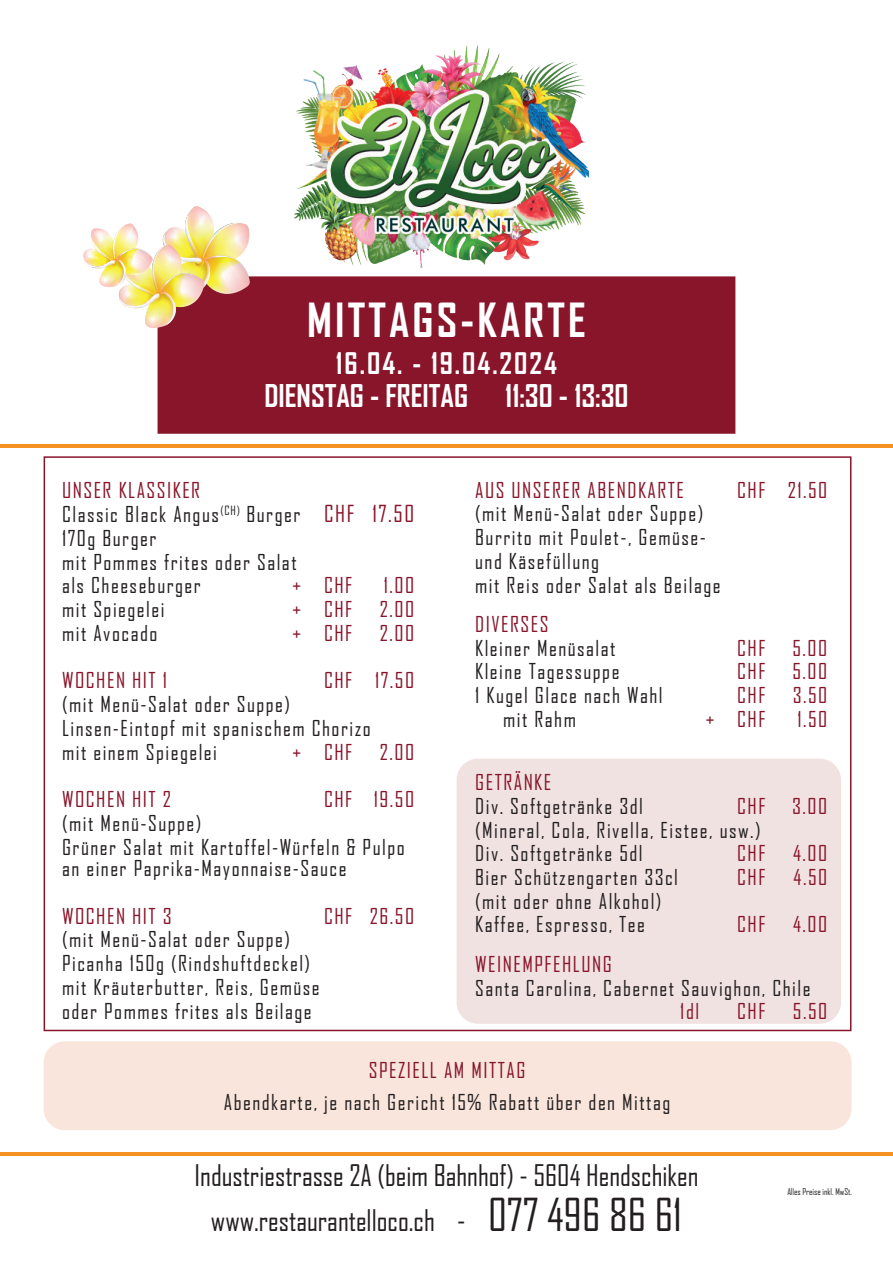
<style>
.page{position:relative;width:893px;height:1263px;background:#fff}
.page>*{position:absolute;margin:0;border:0;box-sizing:border-box;transform-origin:0 0}
.t1{font:700 45px "Agency FB";letter-spacing:.07em;color:#fff}
.t2{font:700 30px "Agency FB";color:#fff}
.t3{font:28.5px/44.5px "Agency FB";color:#231f20;text-align:center}
.t4{font:700 28.5px "Agency FB";letter-spacing:.07em;color:#fff}
.t5{font:21px/23.7px "Agency FB";letter-spacing:.07em;color:#231f20}
.t6{font:21px "Agency FB";letter-spacing:.07em;color:#88152a}
.t7{font:9px "Agency FB";color:#231f20}
.s1{color:#88152a}
.s2{font-size:22.5px;color:#88152a}
.s3{font-size:43.5px}
</style>
<div class="page">
<div style="left:44px;top:1041px;width:807px;height:89px;background:#f9e5dc;border-radius:21px"></div>
<div style="left:457px;top:759px;width:384px;height:265px;background:#f1e2e2;border-radius:21px"></div>
<hr style="left:0;top:1152px;width:893px;height:3px;background:#f49122">
<img style="left:294px;top:46px;width:294px;height:221px">
<hr style="left:0;top:445px;width:893px;height:3px;background:#f49122">
<div style="left:158px;top:277px;width:577px;height:156px;background:#88152a"></div>
<div style="left:158px;top:276px;width:577px;height:158px;border:2px solid #88152a"></div>
<img style="left:166px;top:227px;width:19px;height:5px">
<img style="left:189px;top:206px;width:24px;height:26px">
<img style="left:240px;top:223px;width:9px;height:32px">
<img style="left:185px;top:213px;width:14px;height:19px">
<img style="left:200px;top:223px;width:40px;height:32px">
<img style="left:210px;top:276px;width:40px;height:18px">
<img style="left:202px;top:255px;width:47px;height:25px">
<img style="left:183px;top:258px;width:27px;height:30px">
<img style="left:162px;top:232px;width:40px;height:32px">
<img style="left:119px;top:287px;width:4px;height:6px">
<img style="left:162px;top:245px;width:20px;height:28px">
<img style="left:123px;top:287px;width:29px;height:6px">
<img style="left:152px;top:248px;width:10px;height:43px">
<img style="left:177px;top:273px;width:27px;height:34px">
<img style="left:158px;top:273px;width:44px;height:25px">
<img style="left:145px;top:291px;width:19px;height:37px">
<img style="left:155px;top:291px;width:22px;height:35px">
<img style="left:119px;top:293px;width:41px;height:15px">
<svg style="left:83px;top:223px;width:70px;height:64px"></svg>
<h1 class="t1" style="left:307px;top:292px;width:280px">MITTAGS-KARTE</h1>
<h3 class="t4" style="left:336px;top:346px;width:223px">16.04. - 19.04.2024</h3>
<h2 class="t2" style="left:264px;top:377px;width:366px">DIENSTAG - FREITAG 11:30 - 13:30</h2>
<p class="t5" style="left:62px;top:477px;width:353px"><span class="s1">UNSER KLASSIKER<br></span>Classic Black Angus<sup>(CH)</sup> Burger <span class="s2">CHF 17.50<br></span>170g Burger<br>mit Pommes frites oder Salat<br>als Cheeseburger</p>
<p class="t6" style="left:293px;top:573px;width:61px">+ CHF</p>
<p class="t6" style="left:384px;top:573px;width:32px">1.00</p>
<p class="t5" style="left:62px;top:597px;width:104px">mit Spiegelei</p>
<p class="t6" style="left:293px;top:596px;width:61px">+ CHF</p>
<p class="t6" style="left:380px;top:596px;width:36px">2.00</p>
<p class="t5" style="left:62px;top:621px;width:97px">mit Avocado</p>
<p class="t6" style="left:293px;top:620px;width:61px">+ CHF</p>
<p class="t6" style="left:380px;top:620px;width:36px">2.00</p>
<p class="t6" style="left:62px;top:668px;width:107px">WOCHEN HIT 1</p>
<p class="t6" style="left:324px;top:668px;width:92px">CHF 17.50</p>
<p class="t5" style="left:62px;top:692px;width:310px">(mit Menü-Salat oder Suppe)<br>Linsen-Eintopf mit spanischem Chorizo mit einem Spiegelei</p>
<p class="t6" style="left:293px;top:739px;width:61px">+ CHF</p>
<p class="t6" style="left:380px;top:739px;width:36px">2.00</p>
<p class="t6" style="left:62px;top:786px;width:110px">WOCHEN HIT 2</p>
<p class="t6" style="left:324px;top:786px;width:92px">CHF 19.50</p>
<p class="t5" style="left:62px;top:811px;width:344px">(mit Menü-Suppe)<br>Grüner Salat mit Kartoffel-Würfeln &amp; Pulpo</p>
<p class="t5" style="left:62px;top:856px;width:286px">an einer Paprika-Mayonnaise-Sauce</p>
<p class="t6" style="left:62px;top:903px;width:111px">WOCHEN HIT 3</p>
<p class="t6" style="left:324px;top:903px;width:92px">CHF 26.50</p>
<p class="t5" style="left:62px;top:927px;width:259px">(mit Menü-Salat oder Suppe)<br>Picanha 150g (Rindshuftdeckel) mit Kräuterbutter, Reis, Gemüse oder Pommes frites als Beilage</p>
<p class="t6" style="left:475px;top:477px;width:210px">AUS UNSERER ABENDKARTE</p>
<p class="t6" style="left:737px;top:477px;width:92px">CHF 21.50</p>
<p class="t5" style="left:475px;top:501px;width:247px">(mit Menü-Salat oder Suppe)<br>Burrito mit Poulet-, Gemüse&shy;und Käsefüllung<br>mit Reis oder Salat als Beilage</p>
<p class="t6" style="left:475px;top:611px;width:75px">DIVERSES</p>
<p class="t5" style="left:475px;top:636px;width:142px">Kleiner Menüsalat</p>
<p class="t6" style="left:737px;top:635px;width:30px">CHF</p>
<p class="t6" style="left:792px;top:635px;width:36px">5.00</p>
<p class="t5" style="left:475px;top:659px;width:146px">Kleine Tagessuppe</p>
<p class="t6" style="left:737px;top:659px;width:30px">CHF</p>
<p class="t6" style="left:792px;top:659px;width:36px">5.00</p>
<p class="t5" style="left:475px;top:683px;width:189px">1 Kugel Glace nach Wahl</p>
<p class="t6" style="left:737px;top:682px;width:30px">CHF</p>
<p class="t6" style="left:793px;top:682px;width:36px">3.50</p>
<p class="t5" style="left:503px;top:707px;width:74px">mit Rahm</p>
<p class="t6" style="left:706px;top:706px;width:61px">+ CHF</p>
<p class="t6" style="left:797px;top:706px;width:31px">1.50</p>
<p class="t6" style="left:475px;top:769px;width:78px">GETRÄNKE</p>
<p class="t5" style="left:475px;top:794px;width:169px">Div. Softgetränke 3dl</p>
<p class="t6" style="left:737px;top:793px;width:30px">CHF</p>
<p class="t6" style="left:792px;top:793px;width:36px">3.00</p>
<p class="t5" style="left:475px;top:817px;width:287px">(Mineral, Cola, Rivella, Eistee, usw.)<br>Div. Softgetränke 5dl</p>
<p class="t6" style="left:737px;top:840px;width:30px">CHF</p>
<p class="t6" style="left:793px;top:840px;width:36px">4.00</p>
<p class="t5" style="left:475px;top:865px;width:204px">Bier Schützengarten 33cl</p>
<p class="t6" style="left:737px;top:864px;width:30px">CHF</p>
<p class="t6" style="left:794px;top:864px;width:35px">4.50</p>
<p class="t5" style="left:475px;top:889px;width:188px">(mit oder ohne Alkohol)<br>Kaffee, Espresso, Tee</p>
<p class="t6" style="left:737px;top:912px;width:30px">CHF</p>
<p class="t6" style="left:793px;top:912px;width:36px">4.00</p>
<p class="t6" style="left:475px;top:951px;width:138px">WEINEMPFEHLUNG</p>
<p class="t5" style="left:475px;top:975px;width:337px">Santa Carolina, Cabernet Sauvighon, Chile</p>
<p class="t6" style="left:680px;top:998px;width:20px">1dl</p>
<p class="t6" style="left:737px;top:998px;width:30px">CHF</p>
<p class="t6" style="left:793px;top:998px;width:36px">5.50</p>
<p class="t6" style="left:369px;top:1057px;width:158px">SPEZIELL AM MITTAG</p>
<p class="t5" style="left:224px;top:1090px;width:448px">Abendkarte, je nach Gericht 15% Rabatt über den Mittag</p>
<h3 class="t3" style="left:195px;top:1153px;width:505px">Industriestrasse 2A (beim Bahnhof) - 5604 Hendschiken www.restaurantelloco.ch - <span class="s3">077 496 86 61</span></h3>
<p class="t7" style="left:787px;top:1186px;width:66px">Alles Preise inkl. MwSt.</p>
</div>
